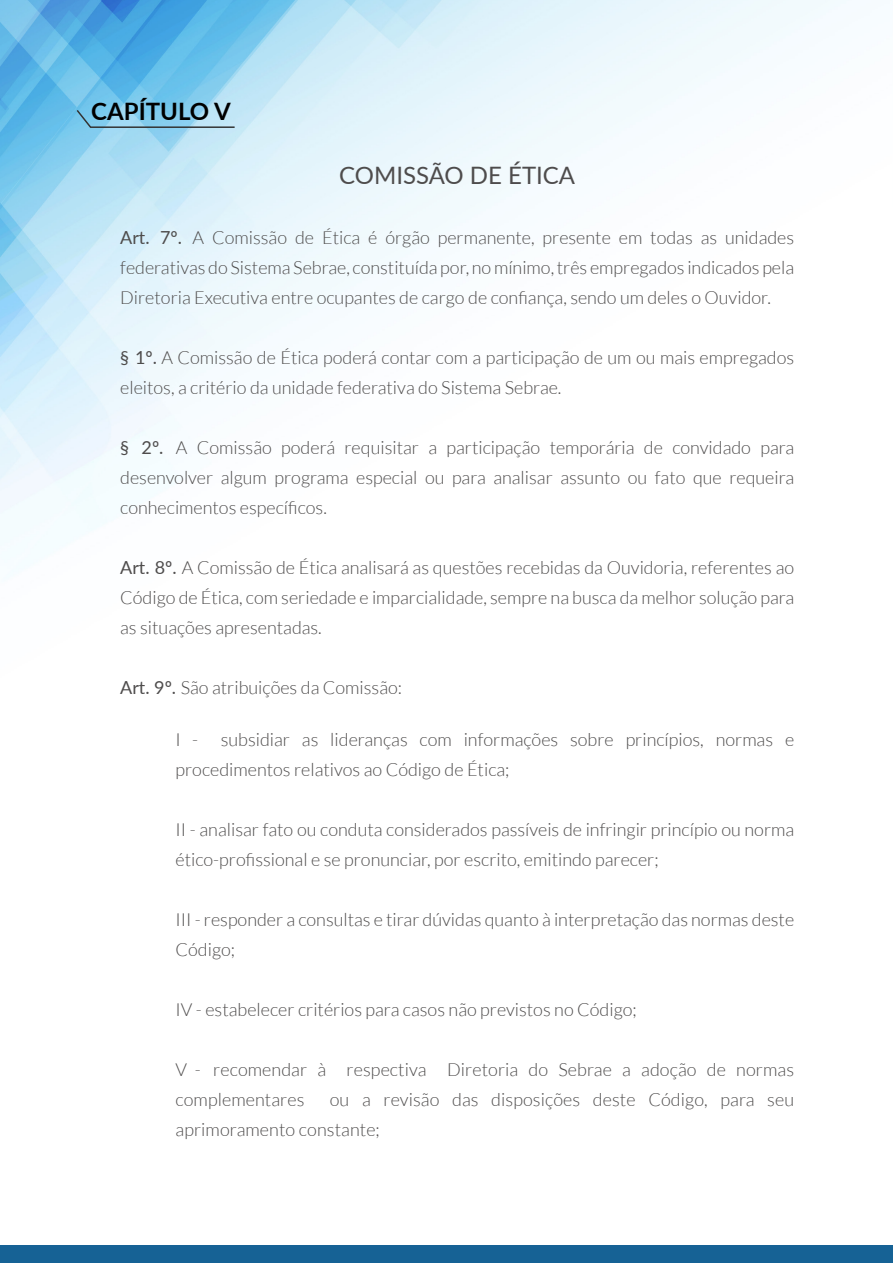
<style>
.page{position:relative;width:893px;height:1263px;background:#fff}
.page>*{position:absolute;margin:0;border:0;box-sizing:border-box;transform-origin:0 0}
.t1{font:24px "Lato";color:#4e4c4c}
.t2{font:700 24px "Lato";color:#000}
.t3{font:300 18px/30px "Lato";color:#4e4c4c}
.s1{font-weight:400}
</style>
<div class="page">
<img style="left:0;top:0;width:893px;height:1263px">
<div style="left:1px;top:1246px;width:892px;height:17px;background:#166295"></div>
<svg style="left:75px;top:108px;width:161px;height:21px;background:#8cc7e2"></svg>
<h1 class="t2" style="left:91px;top:94px;width:141px">CAPÍTULO V</h1>
<h1 class="t1" style="left:339px;top:158px;width:238px">COMISSÃO DE ÉTICA</h1>
<p class="t3" style="left:120px;top:223px;width:675px;text-align:justify"><span class="s1">Art. 7º.</span> A Comissão de Ética é órgão permanente, presente em todas as unidades federativas do Sistema Sebrae, constituída por, no mínimo, três empregados indicados pela Diretoria Executiva entre ocupantes de cargo de confiança, sendo um deles o Ouvidor.</p>
<p class="t3" style="left:120px;top:343px;width:675px"><span class="s1">§ 1º.</span> A Comissão de Ética poderá contar com a participação de um ou mais empregados eleitos, a critério da unidade federativa do Sistema Sebrae.</p>
<p class="t3" style="left:120px;top:433px;width:675px;text-align:justify"><span class="s1">§ 2º.</span> A Comissão poderá requisitar a participação temporária de convidado para desenvolver algum programa especial ou para analisar assunto ou fato que requeira conhecimentos específicos.</p>
<p class="t3" style="left:120px;top:553px;width:675px;text-align:justify"><span class="s1">Art. 8º.</span> A Comissão de Ética analisará as questões recebidas da Ouvidoria, referentes ao Código de Ética, com seriedade e imparcialidade, sempre na busca da melhor solução para as situações apresentadas.</p>
<p class="t3" style="left:120px;top:673px;width:283px"><span class="s1">Art. 9º.</span> São atribuições da Comissão:</p>
<p class="t3" style="left:175px;top:724px;width:620px;text-indent:45px">subsidiar as lideranças com informações sobre princípios, normas e procedimentos relativos ao Código de Ética;</p>
<p class="t3" style="left:175px;top:724px;width:24px">I -</p>
<p class="t3" style="left:175px;top:814px;width:620px">II - analisar fato ou conduta considerados passíveis de infringir princípio ou norma ético-profissional e se pronunciar, por escrito, emitindo parecer;</p>
<p class="t3" style="left:175px;top:904px;width:620px">III - responder a consultas e tirar dúvidas quanto à interpretação das normas deste<br>Código;</p>
<p class="t3" style="left:175px;top:994px;width:463px">IV - estabelecer critérios para casos não previstos no Código;</p>
<p class="t3" style="left:175px;top:1054px;width:620px">V - recomendar à respectiva Diretoria do Sebrae a adoção de normas complementares</p>
<p class="t3" style="left:175px;top:1084px;width:620px;text-indent:154px">ou a revisão das disposições deste Código, para seu aprimoramento constante;</p>
</div>
